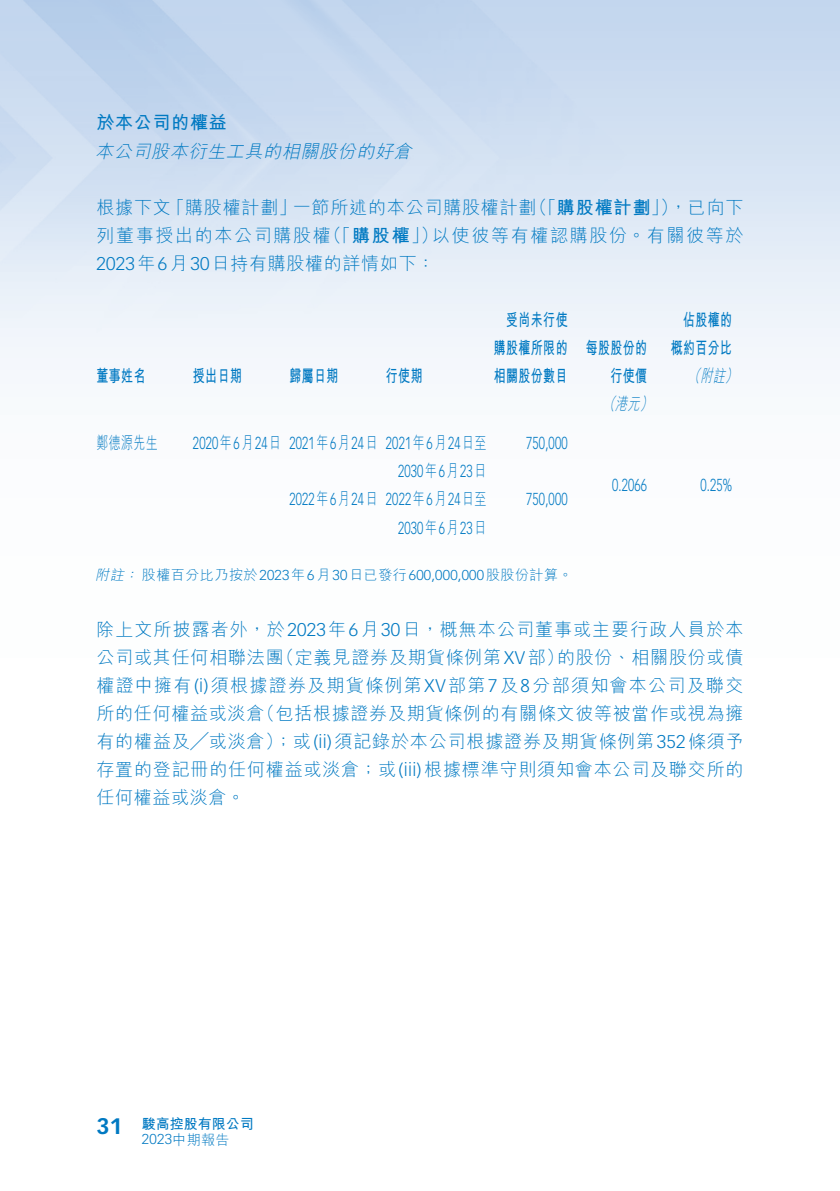
<style>
.page{position:relative;width:840px;height:1191px;background:#fff}
.page>*{position:absolute;margin:0;border:0;box-sizing:border-box;transform-origin:0 0}
.t1{font:700 22px "Vectora LT Std";color:#0079c2}
._00_txt{font:300 18px/28px "M Hei HK";letter-spacing:.045em;color:#0079c2;text-align:right}
._00_txt-2{font:300 18px/28px "M Hei HK";letter-spacing:.09em;color:#0079c2}
._00_txt-3{font:300 18px "M Hei HK";letter-spacing:.07em;color:#0079c2}
._04_H4{font:italic 300 18px "M Hei HK";color:#0079c2}
._00_txt-4{font:700 18px "M Hei HK";letter-spacing:.045em;color:#0079c2}
._03_H3{font:700 18px "M Hei HK";letter-spacing:.04em;color:#0079c2}
._50_Table_txt{font:300 17px "Vectora LT Std";letter-spacing:.015em;color:#0079c2;scale:.7 1}
._50_Table_txt-2{font:700 17px "M Hei HK";letter-spacing:.04em;color:#0079c2;scale:.7 1}
._50_Table_txt-3{font:italic 300 17px "M Hei HK";color:#0079c2;scale:.7 1}
._50_Table_txt-4{font:300 17px "M Hei HK";letter-spacing:.035em;color:#0079c2;scale:.7 1}
._06_Notes{font:300 14px "M Hei HK";letter-spacing:.035em;color:#0079c2}
.t2{font:700 14px "M Hei HK";color:#0079c2}
.t3{font:300 14px "Vectora LT Std";color:#0079c2}
._06_Notes-2{font:italic 300 14px "M Hei HK";color:#0079c2}
.s1{font-weight:300}
.s2{font-weight:700}
.s3{font-family:"Vectora LT Std"}
.s4{font-family:"M Hei HK"}
.s5{font-style:italic}
</style>
<div class="page">
<p class="_03_H3" style="left:96px;top:110px;width:132px">於本公司的權益</p>
<p class="_04_H4" style="left:95px;top:142px;width:322px">本公司股本衍生工具的相關股份的好倉</p>
<p class="_00_txt" style="left:96px;top:193px;width:76px">根據下文</p>
<p class="_00_txt" style="left:167px;top:193px;width:132px">「購股權計劃」</p>
<p class="_00_txt-4" style="left:529px;top:194px;width:150px"><span class="s1">（「</span>購股權計劃<span class="s1">」）</span></p>
<p class="_00_txt" style="left:292px;top:193px;width:245px">一節所述的本公司購股權計劃</p>
<p class="_00_txt" style="left:669px;top:193px;width:76px">，已向下</p>
<p class="_00_txt" style="left:323px;top:221px;width:116px">（「<span class="s2">購股權</span>」）</p>
<p class="_00_txt-2" style="left:96px;top:221px;width:340px">列董事授出的本公司購股權<br><span class="s3">2023</span>年<span class="s3">6</span>月<span class="s3">30</span>日持有購股權的詳情如下：</p>
<p class="_00_txt-2" style="left:432px;top:221px;width:313px">以使彼等有權認購股份。有關彼等於</p>
<p class="_50_Table_txt-2" style="left:96px;top:363px;width:71px">董事姓名</p>
<p class="_50_Table_txt-4" style="left:96px;top:434px;width:89px">鄭德源先生</p>
<p class="_50_Table_txt-2" style="left:193px;top:363px;width:71px">授出日期</p>
<p class="_50_Table_txt-2" style="left:289px;top:363px;width:71px">歸屬日期</p>
<p class="_50_Table_txt-2" style="left:385px;top:363px;width:54px">行使期</p>
<p class="_50_Table_txt-2" style="left:506px;top:307px;width:89px">受尚未行使</p>
<p class="_50_Table_txt-2" style="left:493px;top:335px;width:107px">購股權所限的</p>
<p class="_50_Table_txt-2" style="left:493px;top:363px;width:107px">相關股份數目</p>
<p class="_50_Table_txt" style="left:193px;top:433px;width:127px">2020 <span class="s4">年 月</span>6 24<span class="s4">日</span></p>
<p class="_50_Table_txt" style="left:289px;top:433px;width:127px">2021 <span class="s4">年 月</span>6 24<span class="s4">日</span></p>
<p class="_50_Table_txt" style="left:289px;top:489px;width:127px">2022<span class="s4">年 月</span>6 24<span class="s4">日</span></p>
<p class="_50_Table_txt" style="left:385px;top:433px;width:145px">2021 <span class="s4">年 月</span>6 24<span class="s4">日至</span></p>
<p class="_50_Table_txt" style="left:398px;top:461px;width:127px">2030<span class="s4">年 月</span>6 23<span class="s4">日</span></p>
<p class="_50_Table_txt" style="left:385px;top:489px;width:145px">2022 <span class="s4">年 月</span>6 24<span class="s4">日至</span></p>
<p class="_50_Table_txt" style="left:398px;top:517px;width:127px">2030<span class="s4">年 月</span>6 23<span class="s4">日</span></p>
<p class="_50_Table_txt" style="left:526px;top:433px;width:61px">750,000</p>
<p class="_50_Table_txt" style="left:526px;top:489px;width:61px">750,000</p>
<p class="_50_Table_txt-2" style="left:585px;top:335px;width:89px">每股股份的</p>
<p class="_50_Table_txt-2" style="left:610px;top:363px;width:54px">行使價</p>
<p class="_50_Table_txt-3" style="left:602px;top:395px;width:24px">（</p>
<p class="_50_Table_txt-3" style="left:639px;top:395px;width:24px">(</p>
<p class="_50_Table_txt-3" style="left:615px;top:395px;width:41px">港元</p>
<p class="_50_Table_txt" style="left:611px;top:475px;width:51px">0.2066</p>
<p class="_50_Table_txt-2" style="left:682px;top:307px;width:71px">佔股權的</p>
<p class="_50_Table_txt-2" style="left:670px;top:335px;width:89px">概約百分比</p>
<p class="_50_Table_txt-3" style="left:724px;top:367px;width:24px">(</p>
<p class="_50_Table_txt-3" style="left:687px;top:367px;width:24px">（</p>
<p class="_50_Table_txt-3" style="left:700px;top:367px;width:41px">附註</p>
<p class="_50_Table_txt" style="left:700px;top:475px;width:47px">0.25%</p>
<p class="_06_Notes-2" style="left:95px;top:568px;width:33px">附註</p>
<p class="_00_txt" style="left:96px;top:615px;width:648px">除上文所披露者外，於<span class="s3">2023</span>年<span class="s3">6</span>月<span class="s3">30</span>日，概無本公司董事或主要行政人員於本的股份、相關股份或債</p>
<p class="_06_Notes" style="left:124px;top:568px;width:449px"><span class="s5">：</span>股權百分比乃按於<span class="s3">2023</span>年<span class="s3">6</span>月<span class="s3">30</span>日已發行<span class="s3">600,000,000</span>股股份計算。</p>
<p class="_00_txt" style="left:276px;top:643px;width:289px">（定義見證券及期貨條例第<span class="s3">XV</span>部）</p>
<p class="_00_txt" style="left:96px;top:643px;width:189px">公司或其任何相聯法團</p>
<p class="_00_txt-3" style="left:96px;top:676px;width:648px">權證中擁有 <span class="s3">)i(</span> 須根據證券及期貨條例第<span class="s3">XV</span>部第<span class="s3">7</span>及<span class="s3">8</span>分部須知會本公司及聯交</p>
<p class="_00_txt" style="left:257px;top:699px;width:487px">（包括根據證券及期貨條例的有關條文彼等被當作或視為擁</p>
<p class="_00_txt" style="left:96px;top:699px;width:648px;text-align:left">所的任何權益或淡倉<br>有的權益及╱或淡倉）；或 <span class="s3">)i i(</span> 須記錄於本公司根據證券及期貨條例第<span class="s3">352</span>條須予存置的登記冊的任何權益或淡倉；或<span class="s3">(iii)</span>根據標準守則須知會本公司及聯交所的任何權益或淡倉。</p>
<p class="t1" style="left:96px;top:1113px;width:28px">31</p>
<p class="t2" style="left:142px;top:1113px;width:113px">駿高控股有限公司</p>
<p class="t3" style="left:142px;top:1130px;width:89px">2023<span class="s4">中期報告</span></p>
</div>
